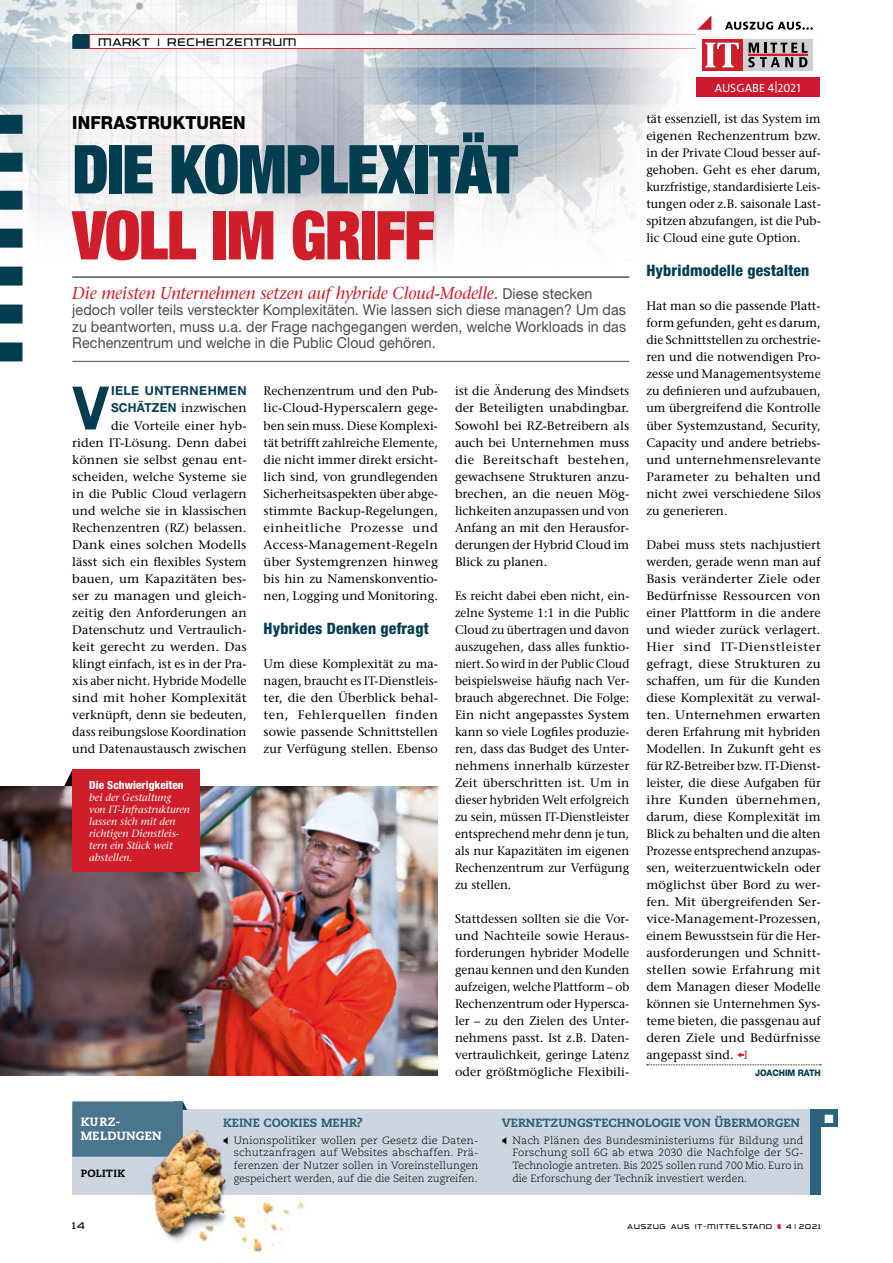
<style>
.page{position:relative;width:893px;height:1263px;background:#fff}
.page>*{position:absolute;margin:0;border:0;box-sizing:border-box;transform-origin:0 0}
.t1{font:900 expanded 67.5px "Helvetica Neue";letter-spacing:-.025em;color:#033d50;scale:.94 1}
.t2{font:900 expanded 67.5px "Helvetica Neue";letter-spacing:-.025em;color:#d01d2a;scale:.94 1}
.t3{font:700 60px "Helvetica Neue";color:#033d50;scale:.95 1}
.t4{font:800 18px "Helvetica Neue";letter-spacing:.01em;color:#000;scale:.94 1}
.t5{font:italic 17.25px "Stone Serif";letter-spacing:-.005em;color:#d01d2a;scale:.95 1}
.t6{font:800 condensed 15.75px "Helvetica Neue";letter-spacing:.01em;color:#033d50}
.t7{font:15px/16.5px "Helvetica Neue";letter-spacing:.005em;color:#484c52;text-align:justify;scale:.95 1}
.t8{font:12.3px/17px "Stone Serif";color:#000;text-align:justify}
.t9{font:700 12.3px "Helvetica Neue";letter-spacing:.035em;color:#033d50}
.t10{font:800 12px "Caecilia";color:#2c627c}
.t11{font:12px "Trade Marker Light Alt";letter-spacing:.1em;color:#000}
.t12{font:800 12px/13.5px "Caecilia";letter-spacing:.03em;color:#fff}
.t13{font:12px "The Sans Caps";letter-spacing:.005em;color:#fff}
.t14{font:12px "Zapf Dingbats ITC";color:#fff}
.t15{font:800 condensed 11.25px "Helvetica Neue";letter-spacing:.005em;color:#fff}
.t16{font:300 10.5px/12.6px "Caecilia";color:#000;text-align:justify}
.t17{font:300 10.5px/12.6px "Caecilia";color:#000;text-align:justify;scale:1.04 1}
.t18{font:italic 10.5px/12px "Stone Serif";color:#fff}
.t19{font:800 10.5px "Caecilia";letter-spacing:.025em;color:#000}
.t20{font:10.5px "Trade Marker Light Alt";color:#000}
.t21{font:800 9px "Helvetica Neue";letter-spacing:-.01em;color:#033d50;scale:.94 1}
.t22{font:7.5px "Trade Marker Light Alt";letter-spacing:.14em;color:#000}
.s1{font-family:"Helvetica Neue";font-style:normal;font-size:15px;color:#484c52}
.s2{font-family:"Helvetica Neue";font-weight:700;color:#033d50}
</style>
<div class="page">
<svg style="left:64px;top:770px;width:8px;height:17px"></svg>
<img style="left:0;top:0;width:696px;height:286px">
<svg style="left:72px;top:34px;width:17px;height:15px"></svg>
<svg style="left:91px;top:36px;width:605px;height:11px"></svg>
<div style="left:89px;top:34px;width:732px;height:15px;border:1px solid #d01d2a"></div>
<div style="left:72px;top:1110px;width:749px;height:85px;background:#ccd5e0"></div>
<svg style="left:72px;top:1101px;width:22px;height:56px"></svg>
<div style="left:821px;top:1110px;width:17px;height:17px;background:#2c627c"></div>
<div style="left:810px;top:1110px;width:11px;height:85px;background:#2c627c"></div>
<svg style="left:777px;top:1224px;width:4px;height:5px"></svg>
<svg style="left:647px;top:1051px;width:174px;height:14px"></svg>
<hr style="left:72px;top:277px;width:557px;height:1px;background:#000">
<hr style="left:72px;top:361px;width:557px;height:1px;background:#484c52">
<img style="left:0;top:787px;width:438px;height:289px">
<div style="left:72px;top:770px;width:128px;height:102px;background:#d01d2a"></div>
<svg style="left:0;top:115px;width:22px;height:246px"></svg>
<img style="left:94px;top:1101px;width:237px;height:152px">
<svg style="left:696px;top:15px;width:123px;height:63px"></svg>
<div style="left:696px;top:78px;width:123px;height:19px;background:#cf182f"></div>
<svg style="left:224px;top:1137px;width:4px;height:7px"></svg>
<p class="t11" style="left:99px;top:35px;width:199px">MARKT | RECHENZENTRUM</p>
<h3 class="t4" style="left:72px;top:111px;width:186px">INFRASTRUKTUREN</h3>
<h1 class="t1" style="left:72px;top:126px;width:475px">DIE KOMPLEXITÄT</h1>
<h1 class="t2" style="left:72px;top:192px;width:387px">VOLL IM GRIFF</h1>
<h3 class="t5" style="left:72px;top:282px;width:549px">Die meisten Unternehmen setzen auf hybride Cloud-Modelle. <span class="s1">Diese stecken</span></h3>
<p class="t7" style="left:72px;top:301px;width:585px">jedoch voller teils versteckter Komplexitäten. Wie lassen sich diese managen? Um das zu beantworten, muss u.a. der Frage nachgegangen werden, welche Workloads in das Rechenzentrum und welche in die Public Cloud gehören.</p>
<h2 class="t3" style="left:73px;top:371px;width:39px">V</h2>
<p class="t9" style="left:111px;top:383px;width:137px">IELE UNTERNEHMEN</p>
<p class="t8" style="left:72px;top:400px;width:176px;text-align:right"><span class="s2">SCHÄTZEN</span> inzwischen<br>die Vorteile einer hyb-<br>riden IT-Lösung. Denn dabei können sie selbst genau ent&shy;scheiden, welche Systeme sie in die Public Cloud verlagern und welche sie in klassischen<br>Rechenzentren (RZ) belassen.<br>Dank eines solchen Modells lässt sich ein flexibles System bauen, um Kapazitäten bes&shy;ser zu managen und gleich&shy;zeitig den Anforderungen an<br>Datenschutz und Vertraulich&shy;keit gerecht zu werden. Das klingt einfach, ist es in der Pra&shy;xis aber nicht. Hybride Modelle sind mit hoher Komplexität verknüpft, denn sie bedeuten, dass reibungslose Koordination und Datenaustausch zwischen</p>
<p class="t15" style="left:89px;top:778px;width:96px">Die Schwierigkeiten</p>
<p class="t18" style="left:89px;top:792px;width:102px">bei der Gestaltung von IT-Infrastrukturen lassen sich mit den richtigen Dienstleis&shy;tern ein Stück weit abstellen.</p>
<p class="t8" style="left:264px;top:383px;width:176px">Rechenzentrum und den Pub&shy;lic-Cloud-Hyperscalern gege&shy;ben sein muss. Diese Komplexi&shy;tät betrifft zahlreiche Elemente, die nicht immer direkt ersicht&shy;lich sind, von grundlegenden Sicherheitsaspekten über abge&shy;stimmte Backup-Regelungen, einheitliche Prozesse und Access-Management-Regeln über Systemgrenzen hinweg bis hin zu Namenskonventio&shy;nen, Logging und Monitoring.</p>
<p class="t6" style="left:264px;top:618px;width:166px">Hybrides Denken gefragt</p>
<p class="t8" style="left:264px;top:655px;width:176px">Um diese Komplexität zu ma&shy;nagen, braucht es IT-Dienstleis&shy;ter, die den Überblick behal&shy;ten, Fehlerquellen finden sowie passende Schnittstellen zur Verfügung stellen. Ebenso</p>
<p class="t8" style="left:455px;top:383px;width:176px">ist die Änderung des Mindsets der Beteiligten unabdingbar.<br>Sowohl bei RZ-Betreibern als auch bei Unternehmen muss die Bereitschaft bestehen, gewachsene Strukturen anzu&shy;brechen, an die neuen Mög&shy;lichkeiten anzupassen und von Anfang an mit den Herausfor&shy;derungen der Hybrid Cloud im Blick zu planen.</p>
<p class="t8" style="left:455px;top:587px;width:176px">Es reicht dabei eben nicht, ein&shy;zelne Systeme 1:1 in die Public Cloud zu übertragen und davon auszugehen, dass alles funktio&shy;niert. So wird in der Public Cloud beispielsweise häufig nach Ver&shy;brauch abgerechnet. Die Folge:<br>Ein nicht angepasstes System kann so viele Logfiles produzie&shy;ren, dass das Budget des Unter&shy;nehmens innerhalb kürzester Zeit überschritten ist. Um in dieser hybriden Welt erfolgreich zu sein, müssen IT-Dienstleister entsprechend mehr denn je tun, als nur Kapazitäten im eigenen Rechenzentrum zur Verfügung zu stellen.</p>
<p class="t8" style="left:455px;top:910px;width:176px">Stattdessen sollten sie die Vor&shy;und Nachteile sowie Heraus&shy;forderungen hybrider Modelle genau kennen und den Kunden aufzeigen, welche Plattform – ob Rechenzentrum oder Hypersca&shy;ler – zu den Zielen des Unter&shy;nehmens passt. Ist z.B. Daten&shy;vertraulichkeit, geringe Latenz oder größtmögliche Flexibili-</p>
<p class="t13" style="left:715px;top:78px;width:87px">AUSGABE 4|2021</p>
<p class="t8" style="left:646px;top:110px;width:176px">tät essenziell, ist das System im eigenen Rechenzentrum bzw. in der Private Cloud besser auf&shy;gehoben. Geht es eher darum, kurzfristige, standardisierte Leis&shy;tungen oder z.B. saisonale Last&shy;spitzen abzufangen, ist die Pub&shy;lic Cloud eine gute Option.</p>
<p class="t6" style="left:646px;top:261px;width:165px">Hybridmodelle gestalten</p>
<p class="t8" style="left:646px;top:298px;width:176px">Hat man so die passende Platt&shy;form gefunden, geht es darum, die Schnittstellen zu orchestrie&shy;ren und die notwendigen Pro&shy;zesse und Managementsysteme zu definieren und aufzubauen, um übergreifend die Kontrolle über Systemzustand, Security, Capacity und andere betriebs&shy;und unternehmensrelevante Parameter zu behalten und nicht zwei verschiedene Silos zu generieren.</p>
<p class="t8" style="left:646px;top:536px;width:176px">Dabei muss stets nachjustiert werden, gerade wenn man auf Basis veränderter Ziele oder Bedürfnisse Ressourcen von einer Plattform in die andere und wieder zurück verlagert.<br>Hier sind IT-Dienstleister gefragt, diese Strukturen zu schaffen, um für die Kunden diese Komplexität zu verwal&shy;ten. Unternehmen erwarten deren Erfahrung mit hybriden Modellen. In Zukunft geht es für RZ-Betreiber bzw. IT-Dienst&shy;leister, die diese Aufgaben für ihre Kunden übernehmen, darum, diese Komplexität im Blick zu behalten und die alten Prozesse entsprechend anzupas&shy;sen, weiterzuentwickeln oder möglichst über Bord zu wer&shy;fen. Mit übergreifenden Ser&shy;vice-Management-Prozessen, einem Bewusstsein für die Her&shy;ausforderungen und Schnitt&shy;stellen sowie Erfahrung mit dem Managen dieser Modelle können sie Unternehmen Sys&shy;teme bieten, die passgenau auf deren Ziele und Bedürfnisse angepasst sind.</p>
<p class="t21" style="left:755px;top:1067px;width:71px">JOACHIM RATH</p>
<p class="t12" style="left:81px;top:1115px;width:83px">KURZ-<br>MELDUNGEN</p>
<p class="t19" style="left:81px;top:1166px;width:46px">POLITIK</p>
<p class="t10" style="left:223px;top:1115px;width:141px">KEINE COOKIES MEHR?</p>
<p class="t14" style="left:825px;top:1113px;width:11px">■</p>
<p class="t17" style="left:234px;top:1134px;width:237px">Unionspolitiker wollen per Gesetz die Daten&shy;schutzanfragen auf Websites abschaffen. Prä&shy;ferenzen der Nutzer sollen in Voreinstellungen gespeichert werden, auf die die Seiten zugreifen.</p>
<p class="t10" style="left:502px;top:1115px;width:300px">VERNETZUNGSTECHNOLOGIE VON ÜBERMORGEN</p>
<p class="t16" style="left:512px;top:1134px;width:293px">Nach Plänen des Bundesministeriums für Bildung und Forschung soll 6G ab etwa 2030 die Nachfolge der 5G-Technologie antreten. Bis 2025 sollen rund 700 Mio. Euro in die Erforschung der Technik investiert werden.</p>
<p class="t20" style="left:72px;top:1219px;width:14px">14</p>
<p class="t22" style="left:628px;top:1222px;width:146px">AUSZUG AUS IT-MITTELSTAND</p>
<p class="t22" style="left:786px;top:1222px;width:36px">4 | 2021</p>
</div>
